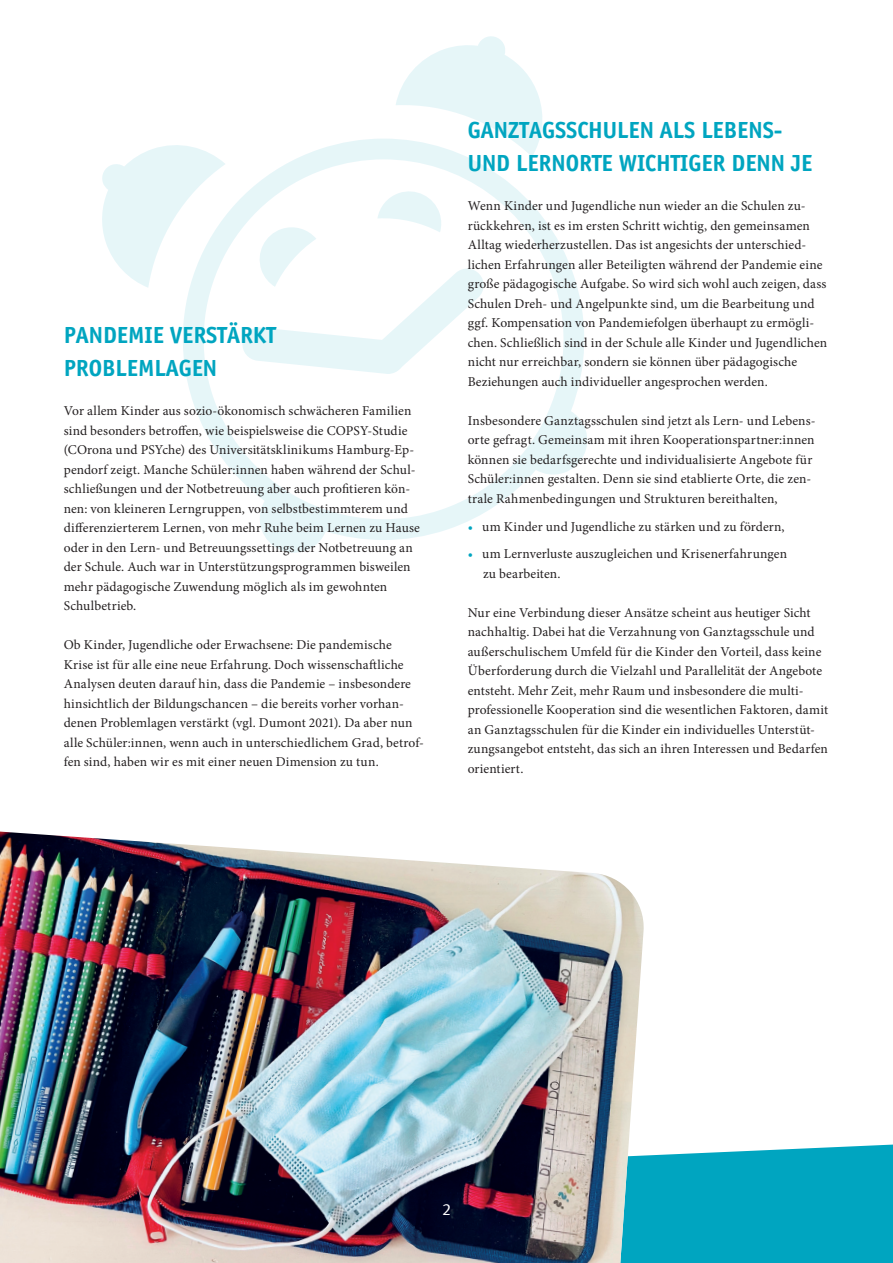
<style>
.page{position:relative;width:893px;height:1263px;background:#fff}
.page>*{position:absolute;margin:0;border:0;box-sizing:border-box;transform-origin:0 0}
.t1{font:700 24px/33px "Correspondence Sans";color:#00a5c0}
.t2{font:16.5px "Meta Correspondence";color:#fff}
.t3{font:13.5px/19.5px "Minion Pro";letter-spacing:.005em;color:#231f20}
.s1{color:#00a5c0}
</style>
<div class="page">
<svg style="left:396px;top:36px;width:146px;height:103px"></svg>
<svg style="left:102px;top:147px;width:56px;height:141px"></svg>
<svg style="left:158px;top:139px;width:429px;height:414px"></svg>
<div style="left:646px;top:1144px;width:247px;height:119px;background:#00a5c0"></div>
<img style="left:0;top:831px;width:646px;height:432px">
<p class="t1" style="left:64px;top:318px;width:214px">PANDEMIE VERSTÄRKT</p>
<p class="t1" style="left:64px;top:351px;width:155px">PROBLEMLAGEN</p>
<p class="t3" style="left:64px;top:401px;width:358px">Vor allem Kinder aus sozio-ökonomisch schwächeren Familien sind besonders betroffen, wie beispielsweise die COPSY-Studie (COrona und PSYche) des Universitätsklinikums Hamburg-Ep&shy;pendorf zeigt. Manche Schüler:innen haben während der Schul&shy;schließungen und der Notbetreuung aber auch profitieren kön&shy;nen: von kleineren Lerngruppen, von selbstbestimmterem und differenzierterem Lernen, von mehr Ruhe beim Lernen zu Hause oder in den Lern- und Betreuungssettings der Notbetreuung an der Schule. Auch war in Unterstützungsprogrammen bisweilen</p>
<p class="t3" style="left:64px;top:577px;width:325px">mehr pädagogische Zuwendung möglich als im gewohnten<br>Schulbetrieb.</p>
<p class="t3" style="left:64px;top:635px;width:362px">Ob Kinder, Jugendliche oder Erwachsene: Die pandemische Krise ist für alle eine neue Erfahrung. Doch wissenschaftliche Analysen deuten darauf hin, dass die Pandemie – insbesondere hinsichtlich der Bildungschancen – die bereits vorher vorhan&shy;denen Problemlagen verstärkt (vgl. Dumont 2021). Da aber nun alle Schüler:innen, wenn auch in unterschiedlichem Grad, betrof&shy;fen sind, haben wir es mit einer neuen Dimension zu tun.</p>
<p class="t1" style="left:468px;top:113px;width:346px">GANZTAGSSCHULEN ALS LEBENS-<br>UND LERNORTE WICHTIGER DENN JE</p>
<p class="t3" style="left:468px;top:196px;width:361px">Wenn Kinder und Jugendliche nun wieder an die Schulen zu&shy;rückkehren, ist es im ersten Schritt wichtig, den gemeinsamen Alltag wiederherzustellen. Das ist angesichts der unterschied&shy;lichen Erfahrungen aller Beteiligten während der Pandemie eine große pädagogische Aufgabe. So wird sich wohl auch zeigen, dass Schulen Dreh- und Angelpunkte sind, um die Bearbeitung und ggf. Kompensation von Pandemiefolgen überhaupt zu ermögli&shy;chen. Schließlich sind in der Schule alle Kinder und Jugendlichen nicht nur erreichbar, sondern sie können über pädagogische</p>
<p class="t3" style="left:468px;top:371px;width:301px">Beziehungen auch individueller angesprochen werden.</p>
<p class="t3" style="left:468px;top:410px;width:349px">Insbesondere Ganztagsschulen sind jetzt als Lern- und Lebens&shy;orte gefragt. Gemeinsam mit ihren Kooperationspartner:innen können sie bedarfsgerechte und individualisierte Angebote für Schüler:innen gestalten. Denn sie sind etablierte Orte, die zen-</p>
<p class="t3" style="left:468px;top:488px;width:311px">trale Rahmenbedingungen und Strukturen bereithalten,</p>
<p class="t3" style="left:468px;top:517px;width:318px"><span class="s1">•</span> um Kinder und Jugendliche zu stärken und zu fördern,</p>
<p class="t3" style="left:468px;top:544px;width:321px"><span class="s1">•</span> um Lernverluste auszugleichen und Krisenerfahrungen</p>
<p class="t3" style="left:483px;top:563px;width:79px">zu bearbeiten.</p>
<p class="t3" style="left:468px;top:602px;width:362px">Nur eine Verbindung dieser Ansätze scheint aus heutiger Sicht nachhaltig. Dabei hat die Verzahnung von Ganztagsschule und außerschulischem Umfeld für die Kinder den Vorteil, dass keine Überforderung durch die Vielzahl und Parallelität der Angebote entsteht. Mehr Zeit, mehr Raum und insbesondere die multi&shy;professionelle Kooperation sind die wesentlichen Faktoren, damit an Ganztagsschulen für die Kinder ein individuelles Unterstüt&shy;zungsangebot entsteht, das sich an ihren Interessen und Bedarfen orientiert.</p>
<p class="t2" style="left:442px;top:1199px;width:11px">2</p>
</div>
